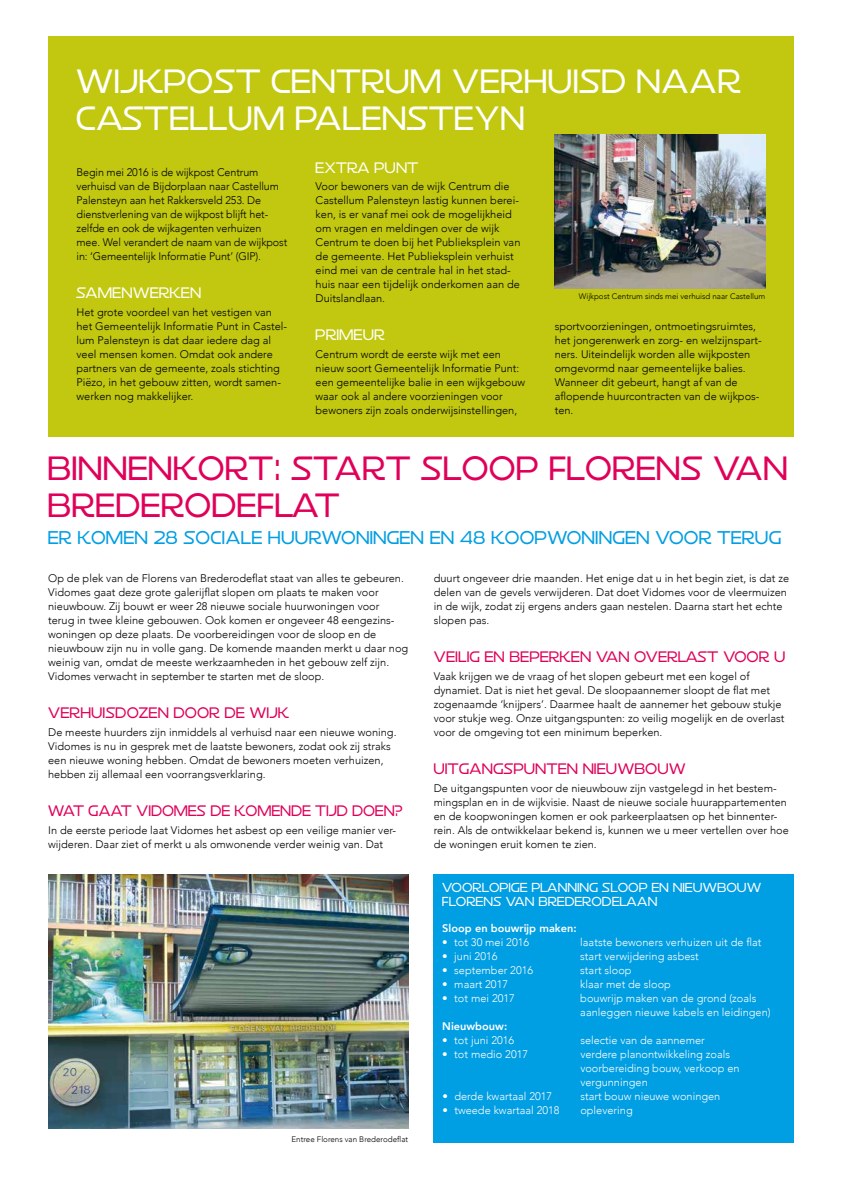
<style>
.page{position:relative;width:842px;height:1191px;background:#fff}
.page>*{position:absolute;margin:0;border:0;box-sizing:border-box;transform-origin:0 0}
.t1{font:31px/37.2px "R6 D8 Bk";letter-spacing:.05em;color:#fff}
.t2{font:31px/37.2px "R6 D8 Bk";letter-spacing:.05em;color:#e00059}
.t3{font:17px "R6 D8 Bk";letter-spacing:.05em;color:#009ee3}
.t4{font:14px "R6 D8 Bk";letter-spacing:.05em;color:#e00059}
.t5{font:14px "R6 D8 Bk";letter-spacing:.05em;color:#fff}
.t6{font:12px/14.4px "R6 D8 Bk";letter-spacing:.05em;color:#fff}
.t7{font:300 11px/14px "Avenir";color:#000}
.t8{font:300 11px/14px "Avenir";color:#fff}
.t9{font:800 11px "Avenir";color:#fff}
.t10{font:300 8px "Avenir";color:#000}
</style>
<div class="page">
<div style="left:48px;top:36px;width:746px;height:401px;background:#c1c80f"></div>
<div style="left:434px;top:874px;width:360px;height:268px;background:#009ee3"></div>
<img style="left:48px;top:874px;width:360px;height:254px">
<img style="left:555px;top:134px;width:210px;height:154px">
<h1 class="t1" style="left:77px;top:62px;width:665px">WIJKPOST CENTRUM VERHUISD NAAR<br>CASTELLUM PALENSTEYN</h1>
<p class="t7" style="left:77px;top:165px;width:212px">Begin mei 2016 is de wijkpost Centrum verhuisd van de Bijdorplaan naar Castellum Palensteyn aan het Rakkersveld 253. De dienstverlening van de wijkpost blijft het&shy;zelfde en ook de wijkagenten verhuizen mee. Wel verandert de naam van de wijkpost in: ‘Gemeentelijk Informatie Punt’ (GIP).</p>
<p class="t5" style="left:77px;top:283px;width:126px">SAMENWERKEN</p>
<p class="t7" style="left:77px;top:305px;width:212px">Het grote voordeel van het vestigen van het Gemeentelijk Informatie Punt in Castel&shy;lum Palensteyn is dat daar iedere dag al veel mensen komen. Omdat ook andere partners van de gemeente, zoals stichting Piëzo, in het gebouw zitten, wordt samen&shy;werken nog makkelijker.</p>
<p class="t5" style="left:316px;top:158px;width:104px">EXTRA PUNT</p>
<p class="t7" style="left:316px;top:179px;width:206px">Voor bewoners van de wijk Centrum die Castellum Palensteyn lastig kunnen berei&shy;ken, is er vanaf mei ook de mogelijkheid om vragen en meldingen over de wijk Centrum te doen bij het Publieksplein van de gemeente. Het Publieksplein verhuist eind mei van de centrale hal in het stad&shy;huis naar een tijdelijk onderkomen aan de Duitslandlaan.</p>
<p class="t5" style="left:316px;top:325px;width:70px">PRIMEUR</p>
<p class="t7" style="left:316px;top:347px;width:211px">Centrum wordt de eerste wijk met een nieuw soort Gemeentelijk Informatie Punt: een gemeentelijke balie in een wijkgebouw waar ook al andere voorzieningen voor bewoners zijn zoals onderwijsinstellingen,</p>
<p class="t10" style="left:579px;top:291px;width:188px">Wijkpost Centrum sinds mei verhuisd naar Castellum</p>
<p class="t7" style="left:555px;top:319px;width:209px">sportvoorzieningen, ontmoetingsruimtes, het jongerenwerk en zorg- en welzijnspart&shy;ners. Uiteindelijk worden alle wijkposten omgevormd naar gemeentelijke balies.<br>Wanneer dit gebeurt, hangt af van de aflopende huurcontracten van de wijkpos&shy;ten.</p>
<h1 class="t2" style="left:48px;top:449px;width:741px">BINNENKORT: START SLOOP FLORENS VAN<br>BREDERODEFLAT</h1>
<h2 class="t3" style="left:48px;top:526px;width:734px">ER KOMEN 28 SOCIALE HUURWONINGEN EN 48 KOOPWONINGEN VOOR TERUG</h2>
<p class="t7" style="left:48px;top:571px;width:362px">Op de plek van de Florens van Brederodeflat staat van alles te gebeuren.<br>Vidomes gaat deze grote galerijflat slopen om plaats te maken voor nieuwbouw. Zij bouwt er weer 28 nieuwe sociale huurwoningen voor terug in twee kleine gebouwen. Ook komen er ongeveer 48 eengezins&shy;woningen op deze plaats. De voorbereidingen voor de sloop en de nieuwbouw zijn nu in volle gang. De komende maanden merkt u daar nog weinig van, omdat de meeste werkzaamheden in het gebouw zelf zijn.<br>Vidomes verwacht in september te starten met de sloop.</p>
<p class="t4" style="left:48px;top:703px;width:242px">VERHUISDOZEN DOOR DE WIJK</p>
<p class="t7" style="left:48px;top:725px;width:350px">De meeste huurders zijn inmiddels al verhuisd naar een nieuwe woning.<br>Vidomes is nu in gesprek met de laatste bewoners, zodat ook zij straks een nieuwe woning hebben. Omdat de bewoners moeten verhuizen, hebben zij allemaal een voorrangsverklaring.</p>
<p class="t4" style="left:48px;top:801px;width:356px">WAT GAAT VIDOMES DE KOMENDE TIJD DOEN?</p>
<p class="t7" style="left:48px;top:823px;width:349px">In de eerste periode laat Vidomes het asbest op een veilige manier ver&shy;wijderen. Daar ziet of merkt u als omwonende verder weinig van. Dat</p>
<p class="t10" style="left:292px;top:1135px;width:118px">Entree Florens van Brederodeflat</p>
<p class="t7" style="left:434px;top:571px;width:357px">duurt ongeveer drie maanden. Het enige dat u in het begin ziet, is dat ze delen van de gevels verwijderen. Dat doet Vidomes voor de vleermuizen in de wijk, zodat zij ergens anders gaan nestelen. Daarna start het echte slopen pas.</p>
<p class="t4" style="left:434px;top:647px;width:353px">VEILIG EN BEPERKEN VAN OVERLAST VOOR U</p>
<p class="t7" style="left:434px;top:669px;width:352px">Vaak krijgen we de vraag of het slopen gebeurt met een kogel of dynamiet. Dat is niet het geval. De sloopaannemer sloopt de flat met zogenaamde ‘knijpers’. Daarmee haalt de aannemer het gebouw stukje voor stukje weg. Onze uitgangspunten: zo veilig mogelijk en de overlast voor de omgeving tot een minimum beperken.</p>
<p class="t4" style="left:434px;top:759px;width:253px">UITGANGSPUNTEN NIEUWBOUW</p>
<p class="t7" style="left:434px;top:781px;width:357px">De uitgangspunten voor de nieuwbouw zijn vastgelegd in het bestem&shy;mingsplan en in de wijkvisie. Naast de nieuwe sociale huurappartementen en de koopwoningen komen er ook parkeerplaatsen op het binnenter&shy;rein. Als de ontwikkelaar bekend is, kunnen we u meer vertellen over hoe de woningen eruit komen te zien.</p>
<p class="t6" style="left:442px;top:879px;width:320px">VOORLOPIGE PLANNING SLOOP EN NIEUWBOUW<br>FLORENS VAN BREDERODELAAN</p>
<p class="t9" style="left:442px;top:920px;width:136px">Sloop en bouwrijp maken:</p>
<p class="t8" style="left:442px;top:935px;width:88px">• tot 30 mei 2016</p>
<p class="t8" style="left:580px;top:935px;width:183px">laatste bewoners verhuizen uit de flat</p>
<p class="t8" style="left:442px;top:949px;width:57px">• juni 2016</p>
<p class="t8" style="left:580px;top:949px;width:120px">start verwijdering asbest</p>
<p class="t8" style="left:442px;top:963px;width:92px">• september 2016</p>
<p class="t8" style="left:580px;top:963px;width:53px">start sloop</p>
<p class="t8" style="left:442px;top:977px;width:67px">• maart 2017</p>
<p class="t8" style="left:580px;top:977px;width:92px">klaar met de sloop</p>
<p class="t8" style="left:442px;top:991px;width:74px">• tot mei 2017</p>
<p class="t8" style="left:580px;top:991px;width:192px">bouwrijp maken van de grond (zoals aanleggen nieuwe kabels en leidingen)</p>
<p class="t9" style="left:442px;top:1018px;width:66px">Nieuwbouw:</p>
<p class="t8" style="left:442px;top:1033px;width:73px">• tot juni 2016</p>
<p class="t8" style="left:580px;top:1033px;width:126px">selectie van de aannemer</p>
<p class="t8" style="left:442px;top:1047px;width:87px">• tot medio 2017</p>
<p class="t8" style="left:580px;top:1047px;width:161px">verdere planontwikkeling zoals voorbereiding bouw, verkoop en vergunningen</p>
<p class="t8" style="left:442px;top:1089px;width:111px">• derde kwartaal 2017</p>
<p class="t8" style="left:580px;top:1089px;width:142px">start bouw nieuwe woningen</p>
<p class="t8" style="left:442px;top:1103px;width:119px">• tweede kwartaal 2018</p>
<p class="t8" style="left:580px;top:1103px;width:54px">oplevering</p>
</div>
